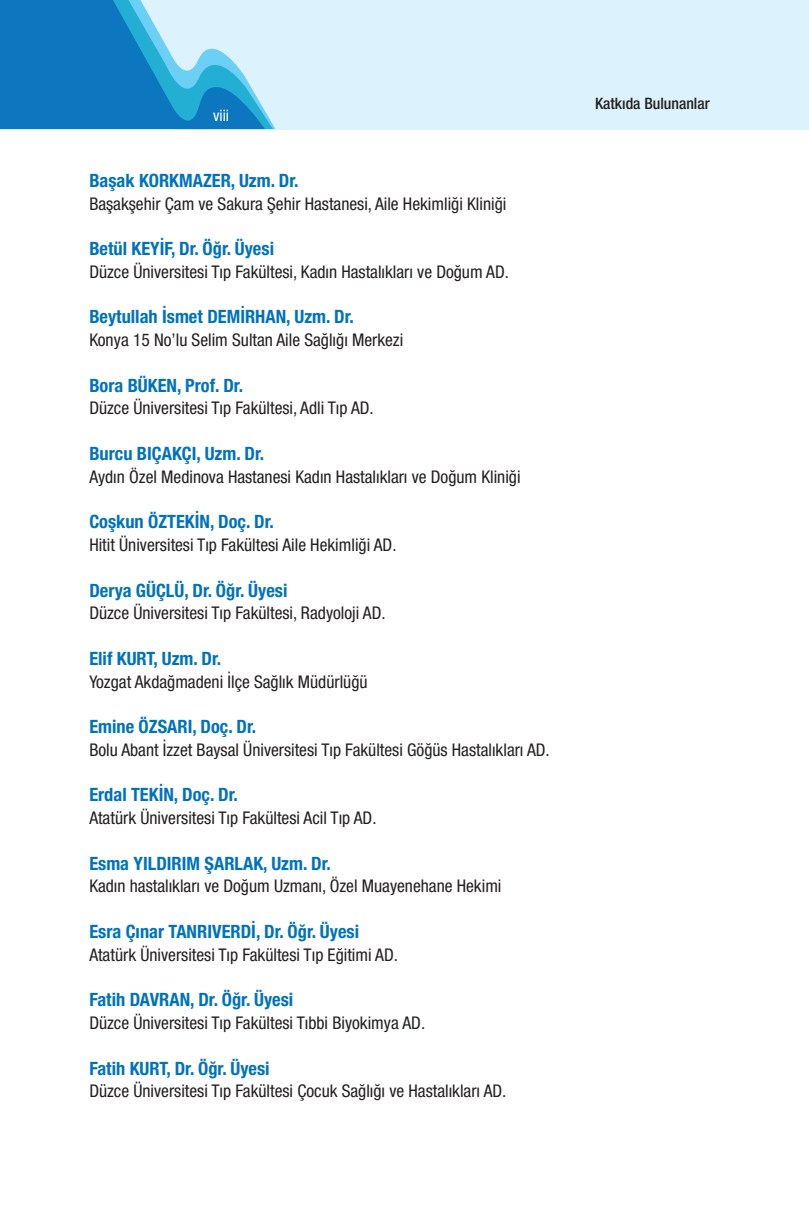
<style>
.page{position:relative;width:809px;height:1221px;background:#fff}
.page>*{position:absolute;margin:0;border:0;box-sizing:border-box;transform-origin:0 0}
.t1{font:700 18.38px "Helvetica 77 Cn";color:#0072bc}
.t2{font:17.5px "Helvetica 57 Cn";color:#231f20}
.t3{font:15.75px "Helvetica 67 Med Cn";color:#231f20}
.t4{font:15.75px "Helvetica 57 Cn";color:#fff}
</style>
<div class="page">
<div style="left:0;top:0;width:808px;height:129px;background:#dcf2fc"></div>
<svg style="left:0;top:0;width:275px;height:130px"></svg>
<p class="t4" style="left:213px;top:106px;width:18px">viii</p>
<p class="t1" style="left:89px;top:169px;width:211px">Başak KORKMAZER, Uzm. Dr.</p>
<p class="t2" style="left:89px;top:193px;width:418px">Başakşehir Çam ve Sakura Şehir Hastanesi, Aile Hekimliği Kliniği</p>
<p class="t1" style="left:89px;top:237px;width:186px">Betül KEYİF, Dr. Öğr. Üyesi</p>
<p class="t2" style="left:89px;top:261px;width:421px">Düzce Üniversitesi Tıp Fakültesi, Kadın Hastalıkları ve Doğum AD.</p>
<p class="t1" style="left:89px;top:306px;width:266px">Beytullah İsmet DEMİRHAN, Uzm. Dr.</p>
<p class="t2" style="left:89px;top:330px;width:315px">Konya 15 No’lu Selim Sultan Aile Sağlığı Merkezi</p>
<p class="t1" style="left:89px;top:374px;width:155px">Bora BÜKEN, Prof. Dr.</p>
<p class="t2" style="left:89px;top:398px;width:286px">Düzce Üniversitesi Tıp Fakültesi, Adli Tıp AD.</p>
<p class="t1" style="left:89px;top:442px;width:176px">Burcu BIÇAKÇI, Uzm. Dr.</p>
<p class="t2" style="left:89px;top:466px;width:433px">Aydın Özel Medinova Hastanesi Kadın Hastalıkları ve Doğum Kliniği</p>
<p class="t1" style="left:89px;top:510px;width:186px">Coşkun ÖZTEKİN, Doç. Dr.</p>
<p class="t2" style="left:89px;top:534px;width:309px">Hitit Üniversitesi Tıp Fakültesi Aile Hekimliği AD.</p>
<p class="t1" style="left:89px;top:579px;width:199px">Derya GÜÇLÜ, Dr. Öğr. Üyesi</p>
<p class="t2" style="left:89px;top:603px;width:298px">Düzce Üniversitesi Tıp Fakültesi, Radyoloji AD.</p>
<p class="t1" style="left:89px;top:647px;width:133px">Elif KURT, Uzm. Dr.</p>
<p class="t2" style="left:89px;top:671px;width:280px">Yozgat Akdağmadeni İlçe Sağlık Müdürlüğü</p>
<p class="t1" style="left:89px;top:715px;width:168px">Emine ÖZSARI, Doç. Dr.</p>
<p class="t2" style="left:89px;top:739px;width:462px">Bolu Abant İzzet Baysal Üniversitesi Tıp Fakültesi Göğüs Hastalıkları AD.</p>
<p class="t1" style="left:89px;top:783px;width:150px">Erdal TEKİN, Doç. Dr.</p>
<p class="t2" style="left:89px;top:807px;width:289px">Atatürk Üniversitesi Tıp Fakültesi Acil Tıp AD.</p>
<p class="t1" style="left:89px;top:852px;width:243px">Esma YILDIRIM ŞARLAK, Uzm. Dr.</p>
<p class="t2" style="left:89px;top:876px;width:413px">Kadın hastalıkları ve Doğum Uzmanı, Özel Muayenehane Hekimi</p>
<p class="t1" style="left:89px;top:920px;width:271px">Esra Çınar TANRIVERDİ, Dr. Öğr. Üyesi</p>
<p class="t2" style="left:89px;top:944px;width:310px">Atatürk Üniversitesi Tıp Fakültesi Tıp Eğitimi AD.</p>
<p class="t1" style="left:89px;top:988px;width:205px">Fatih DAVRAN, Dr. Öğr. Üyesi</p>
<p class="t2" style="left:89px;top:1012px;width:337px">Düzce Üniversitesi Tıp Fakültesi Tıbbi Biyokimya AD.</p>
<p class="t1" style="left:89px;top:1056px;width:182px">Fatih KURT, Dr. Öğr. Üyesi</p>
<p class="t2" style="left:89px;top:1080px;width:418px">Düzce Üniversitesi Tıp Fakültesi Çocuk Sağlığı ve Hastalıkları AD.</p>
<p class="t3" style="left:595px;top:94px;width:116px">Katkıda Bulunanlar</p>
</div>
